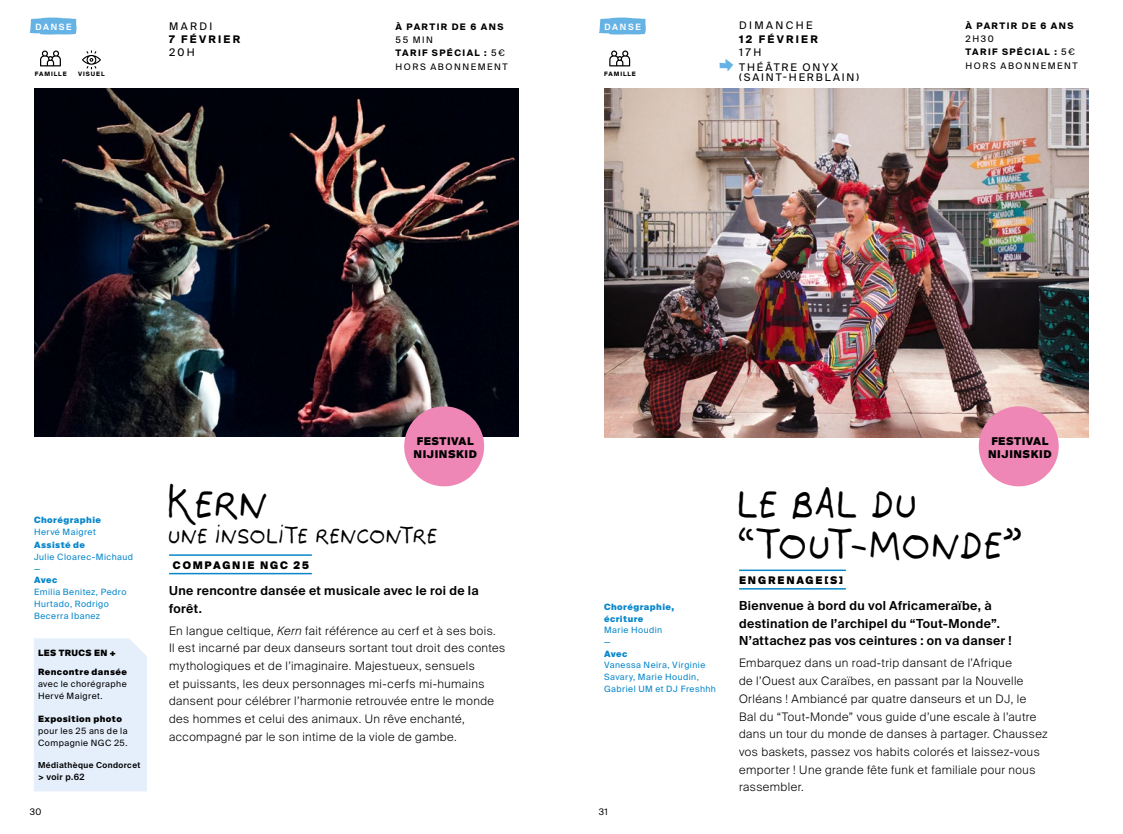
<style>
.page{position:relative;width:1123px;height:834px;background:#fff}
.page>*{position:absolute;margin:0;border:0;box-sizing:border-box;transform-origin:0 0}
.t1{font:40.5px/40.5px "Piano";letter-spacing:.09em;color:#000}
.t2{font:35.1px "Clafoutis Insolite";color:#65b2e4}
.t3{font:22.5px "Piano";letter-spacing:.09em;color:#000}
.t4{font:600 12.45px/17.7px "Suisse Intl";letter-spacing:.03em;color:#000}
.t5{font:300 11.7px/17.7px "Suisse Intl";letter-spacing:.04em;color:#000}
.t6{font:900 10.65px/12.9px "Suisse Intl";letter-spacing:.05em;color:#000}
.t7{font:10.5px/14.7px "Suisse Intl";letter-spacing:.18em;color:#000}
.t8{font:900 10.5px "Suisse Intl";letter-spacing:.175em;color:#000}
.t9{font:700 10.5px "Suisse Intl";letter-spacing:.215em;color:#000}
.t10{font:10.5px "Suisse Intl";letter-spacing:.205em;color:#000}
.t11{font:10.5px "Suisse Intl";letter-spacing:.225em;color:#000}
.t12{font:9px/13.4px "Suisse Intl";letter-spacing:.165em;color:#000}
.t13{font:700 9px "Suisse Intl";letter-spacing:.155em;color:#000}
.t14{font:8.7px/11.7px "Suisse Intl";letter-spacing:.05em;color:#0987ca}
.t15{font:8.7px/12px "Suisse Intl";letter-spacing:.05em;color:#000}
.t16{font:900 8.7px/11.7px "Suisse Intl";letter-spacing:.05em;color:#0987ca}
.t17{font:900 8.7px/18.3px "Suisse Intl";letter-spacing:.05em;color:#000}
.t18{font:600 8.7px "Suisse Intl";letter-spacing:.19em;color:#fff}
.t19{font:600 8.7px "Suisse Intl";letter-spacing:.045em;color:#000}
.t20{font:600 8.25px "Suisse Intl";letter-spacing:.05em;color:#000}
.t21{font:700 6px "Suisse Intl";letter-spacing:.155em;color:#000}
.s1{font-weight:700}
.s2{font-style:italic}
</style>
<div class="page">
<svg style="left:82px;top:50px;width:19px;height:19px"></svg>
<img style="left:34px;top:88px;width:485px;height:348px">
<hr style="left:169px;top:554px;width:143px;height:1px;background:#0987ca">
<hr style="left:169px;top:572px;width:143px;height:2px;background:#0987ca">
<svg style="left:30px;top:17px;width:47px;height:18px"></svg>
<svg style="left:40px;top:50px;width:21px;height:16px"></svg>
<div style="left:34px;top:638px;width:113px;height:153px;background:#e5effb"></div>
<div style="left:404px;top:406px;width:80px;height:80px;background:#ef87b6;border-radius:50%"></div>
<hr style="left:739px;top:569px;width:107px;height:2px;background:#0987ca">
<hr style="left:739px;top:588px;width:107px;height:1px;background:#0987ca">
<img style="left:604px;top:88px;width:485px;height:349px">
<svg style="left:599px;top:17px;width:47px;height:18px"></svg>
<svg style="left:609px;top:50px;width:21px;height:16px"></svg>
<div style="left:978px;top:406px;width:80px;height:80px;background:#ef87b6;border-radius:50%"></div>
<p class="t18" style="left:35px;top:22px;width:38px">DANSE</p>
<p class="t21" style="left:35px;top:70px;width:33px">FAMILLE</p>
<p class="t21" style="left:78px;top:70px;width:28px">VISUEL</p>
<p class="t10" style="left:169px;top:20px;width:45px">MARDI</p>
<p class="t9" style="left:169px;top:33px;width:73px">7 FÉVRIER</p>
<p class="t10" style="left:169px;top:46px;width:27px">20H</p>
<p class="t13" style="left:395px;top:21px;width:109px">À PARTIR DE 6 ANS</p>
<p class="t12" style="left:395px;top:33px;width:114px">55 MIN<br><span class="s1">TARIF SPÉCIAL :</span> 5€<br>HORS ABONNEMENT</p>
<p class="t18" style="left:604px;top:22px;width:38px">DANSE</p>
<p class="t21" style="left:604px;top:70px;width:33px">FAMILLE</p>
<p class="t11" style="left:739px;top:20px;width:75px">DIMANCHE</p>
<p class="t9" style="left:739px;top:33px;width:80px">12 FÉVRIER</p>
<p class="t7" style="left:739px;top:45px;width:100px">17H<br>THÉÂTRE ONYX</p>
<p class="t7" style="left:739px;top:70px;width:121px">(SAINT-HERBLAIN)</p>
<h2 class="t2" style="left:734px;top:84px;width:17px;rotate:-180deg">^</h2>
<p class="t13" style="left:965px;top:20px;width:109px">À PARTIR DE 6 ANS</p>
<p class="t12" style="left:965px;top:32px;width:114px">2H30<br><span class="s1">TARIF SPÉCIAL :</span> 5€<br>HORS ABONNEMENT</p>
<p class="t16" style="left:34px;top:514px;width:69px">Chorégraphie</p>
<p class="t14" style="left:34px;top:525px;width:63px">Hervé Maigret</p>
<p class="t16" style="left:34px;top:539px;width:53px">Assisté de</p>
<p class="t14" style="left:34px;top:551px;width:101px">Julie Cloarec-Michaud —</p>
<p class="t16" style="left:34px;top:574px;width:25px">Avec</p>
<p class="t14" style="left:34px;top:586px;width:94px">Emilia Benitez, Pedro<br>Hurtado, Rodrigo<br>Becerra Ibanez</p>
<p class="t17" style="left:38px;top:644px;width:90px">LES TRUCS EN +<br>Rencontre dansée</p>
<p class="t15" style="left:38px;top:677px;width:90px">avec le chorégraphe<br>Hervé Maigret.</p>
<p class="t17" style="left:38px;top:709px;width:85px">Exposition photo</p>
<p class="t15" style="left:38px;top:724px;width:91px">pour les 25 ans de la<br>Compagnie NGC 25.</p>
<p class="t20" style="left:38px;top:760px;width:104px">Médiathèque Condorcet</p>
<p class="t19" style="left:38px;top:771px;width:48px">&gt; voir p.62</p>
<p class="t6" style="left:413px;top:435px;width:65px">FESTIVAL<br>NIJINSKID</p>
<h1 class="t1" style="left:169px;top:483px;width:99px">KERN</h1>
<h3 class="t3" style="left:169px;top:520px;width:269px">UNE INSOLITE RENCONTRE</h3>
<p class="t8" style="left:173px;top:558px;width:138px">COMPAGNIE NGC 25</p>
<p class="t4" style="left:169px;top:581px;width:311px">Une rencontre dansée et musicale avec le roi de la forêt.</p>
<p class="t5" style="left:169px;top:621px;width:338px">En langue celtique, <span class="s2">Kern</span> fait référence au cerf et à ses bois.<br>Il est incarné par deux danseurs sortant tout droit des contes mythologiques et de l’imaginaire. Majestueux, sensuels<br>et puissants, les deux personnages mi-cerfs mi-humains dansent pour célébrer l’harmonie retrouvée entre le monde des hommes et celui des animaux. Un rêve enchanté, accompagné par le son intime de la viole de gambe.</p>
<p class="t16" style="left:604px;top:601px;width:72px">Chorégraphie, écriture</p>
<p class="t14" style="left:604px;top:624px;width:60px">Marie Houdin —</p>
<p class="t16" style="left:604px;top:647px;width:25px">Avec</p>
<p class="t14" style="left:604px;top:659px;width:113px">Vanessa Neira, Virginie<br>Savary, Marie Houdin,<br>Gabriel UM et DJ Freshhh</p>
<p class="t6" style="left:988px;top:435px;width:65px">FESTIVAL<br>NIJINSKID</p>
<h1 class="t1" style="left:739px;top:483px;width:284px">LE BAL DU “TOUT-MONDE”</h1>
<p class="t8" style="left:739px;top:574px;width:106px">ENGRENAGE[S]</p>
<p class="t4" style="left:739px;top:596px;width:274px">Bienvenue à bord du vol Africameraïbe, à destination de l’archipel du “Tout-Monde”.<br>N’attachez pas vos ceintures : on va danser !</p>
<p class="t5" style="left:739px;top:654px;width:310px">Embarquez dans un road-trip dansant de l’Afrique<br>de l’Ouest aux Caraïbes, en passant par la Nouvelle Orléans ! Ambiancé par quatre danseurs et un DJ, le<br>Bal du “Tout-Monde” vous guide d’une escale à l’autre dans un tour du monde de danses à partager. Chaussez vos baskets, passez vos habits colorés et laissez-vous emporter ! Une grande fête funk et familiale pour nous rassembler.</p>
<p class="t12" style="left:30px;top:805px;width:13px">30</p>
<p class="t12" style="left:598px;top:805px;width:11px">31</p>
</div>
